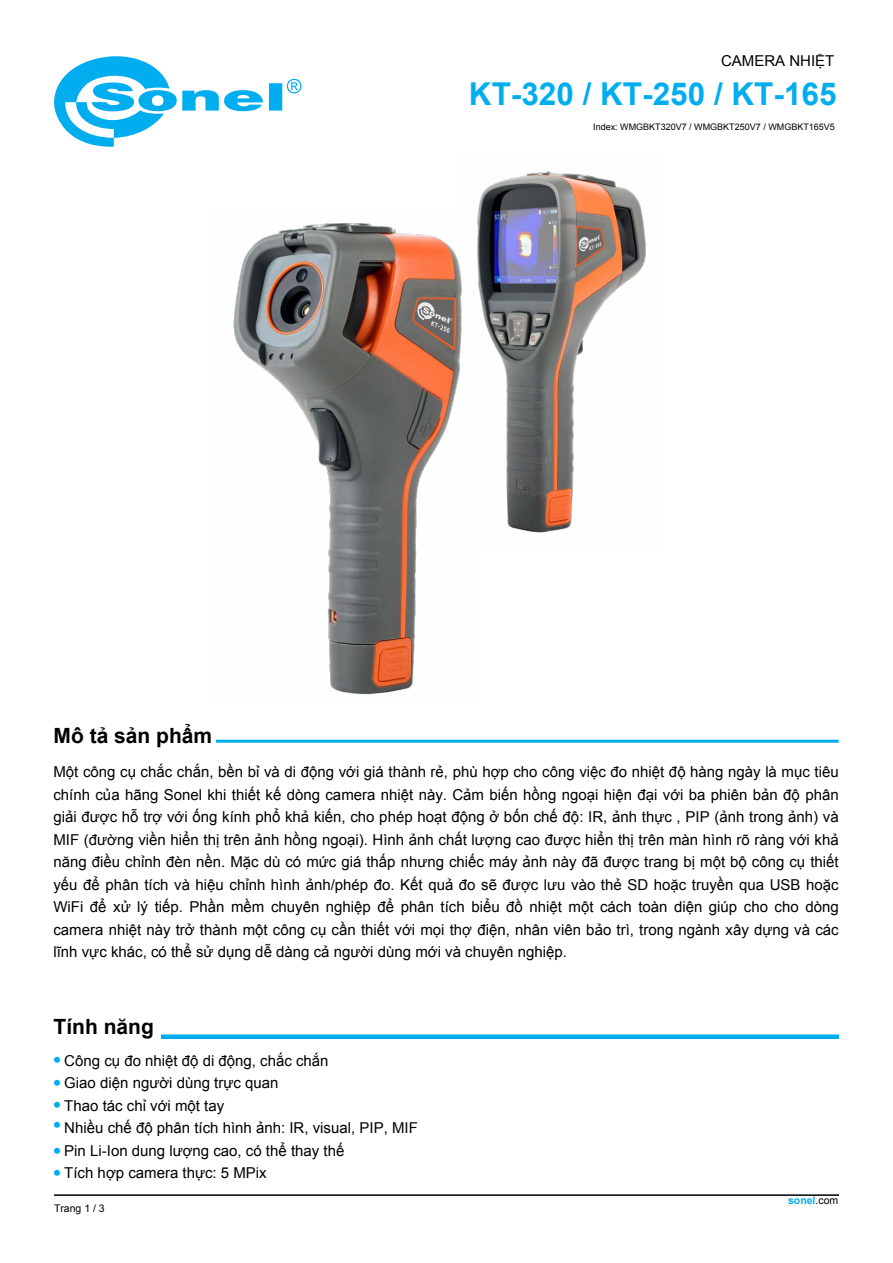
<style>
.page{position:relative;width:893px;height:1263px;background:#fff}
.page>*{position:absolute;margin:0;border:0;box-sizing:border-box;transform-origin:0 0}
.t1{font:700 31.5px "Arial";color:#00aeef}
.t2{font:700 21px "Arial";color:#000}
.t3{font:700 21px/21.1px "Arial";color:#00aeef;text-align:justify}
.t4{font:15px/22.5px "Arial";color:#000;text-align:justify}
.t5{font:700 10.5px "Arial";color:#00aeef}
.t6{font:10.5px "Arial";color:#000}
.t7{font:9px "Arial";color:#000}
.s1{font-weight:700;font-size:21px;color:#00aeef}
.s2{font-weight:400;color:#000}
</style>
<div class="page">
<hr style="left:54px;top:1194px;width:785px;height:2px;background:#000">
<svg style="left:54px;top:56px;width:247px;height:91px"></svg>
<hr style="left:216px;top:740px;width:623px;height:3px;background:#00aeef">
<hr style="left:161px;top:1035px;width:678px;height:3px;background:#00aeef">
<img style="left:233px;top:223px;width:223px;height:472px">
<img style="left:456px;top:171px;width:190px;height:362px">
<p class="t4" style="left:721px;top:49px;width:115px">CAMERA NHIỆT</p>
<h1 class="t1" style="left:469px;top:72px;width:369px">KT-320 / KT-250 / KT-165</h1>
<p class="t7" style="left:593px;top:121px;width:243px">Index: WMGBKT320V7 / WMGBKT250V7 / WMGBKT165V5</p>
<h2 class="t2" style="left:54px;top:721px;width:160px">Mô tả sản phẩm</h2>
<p class="t4" style="left:53px;top:761px;width:787px">Một công cụ chắc chắn, bền bỉ và di động với giá thành rẻ, phù hợp cho công việc đo nhiệt độ hàng ngày là mục tiêu chính của hãng Sonel khi thiết kế dòng camera nhiệt này. Cảm biến hồng ngoại hiện đại với ba phiên bản độ phân giải được hỗ trợ với ống kính phổ khả kiến, cho phép hoạt động ở bốn chế độ: IR, ảnh thực , PIP (ảnh trong ảnh) và MIF (đường viền hiển thị trên ảnh hồng ngoại). Hình ảnh chất lượng cao được hiển thị trên màn hình rõ ràng với khả năng điều chỉnh đèn nền. Mặc dù có mức giá thấp nhưng chiếc máy ảnh này đã được trang bị một bộ công cụ thiết yếu để phân tích và hiệu chỉnh hình ảnh/phép đo. Kết quả đo sẽ được lưu vào thẻ SD hoặc truyền qua USB hoặc WiFi để xử lý tiếp. Phần mềm chuyên nghiệp để phân tích biểu đồ nhiệt một cách toàn diện giúp cho cho dòng camera nhiệt này trở thành một công cụ cần thiết với mọi thợ điện, nhân viên bảo trì, trong ngành xây dựng và các lĩnh vực khác, có thể sử dụng dễ dàng cả người dùng mới và chuyên nghiệp.</p>
<h2 class="t2" style="left:54px;top:1012px;width:102px">Tính năng</h2>
<p class="t4" style="left:64px;top:1049px;width:355px;text-align:left;text-indent:-11px"><span class="s1">•</span> Công cụ đo nhiệt độ di động, chắc chắn<br>Giao diện người dùng trực quan<br>Thao tác chỉ với một tay<br>Nhiều chế độ phân tích hình ảnh: IR, visual, PIP, MIF Pin Li-Ion dung lượng cao, có thể thay thế<br>Tích hợp camera thực: 5 MPix</p>
<h2 class="t3" style="left:54px;top:1072px;width:9px">• • •</h2>
<h2 class="t3" style="left:54px;top:1140px;width:9px;line-height:21.6px">• •</h2>
<p class="t6" style="left:54px;top:1201px;width:52px">Trang 1 / 3</p>
<p class="t5" style="left:788px;top:1193px;width:52px">sonel<span class="s2">.com</span></p>
</div>
